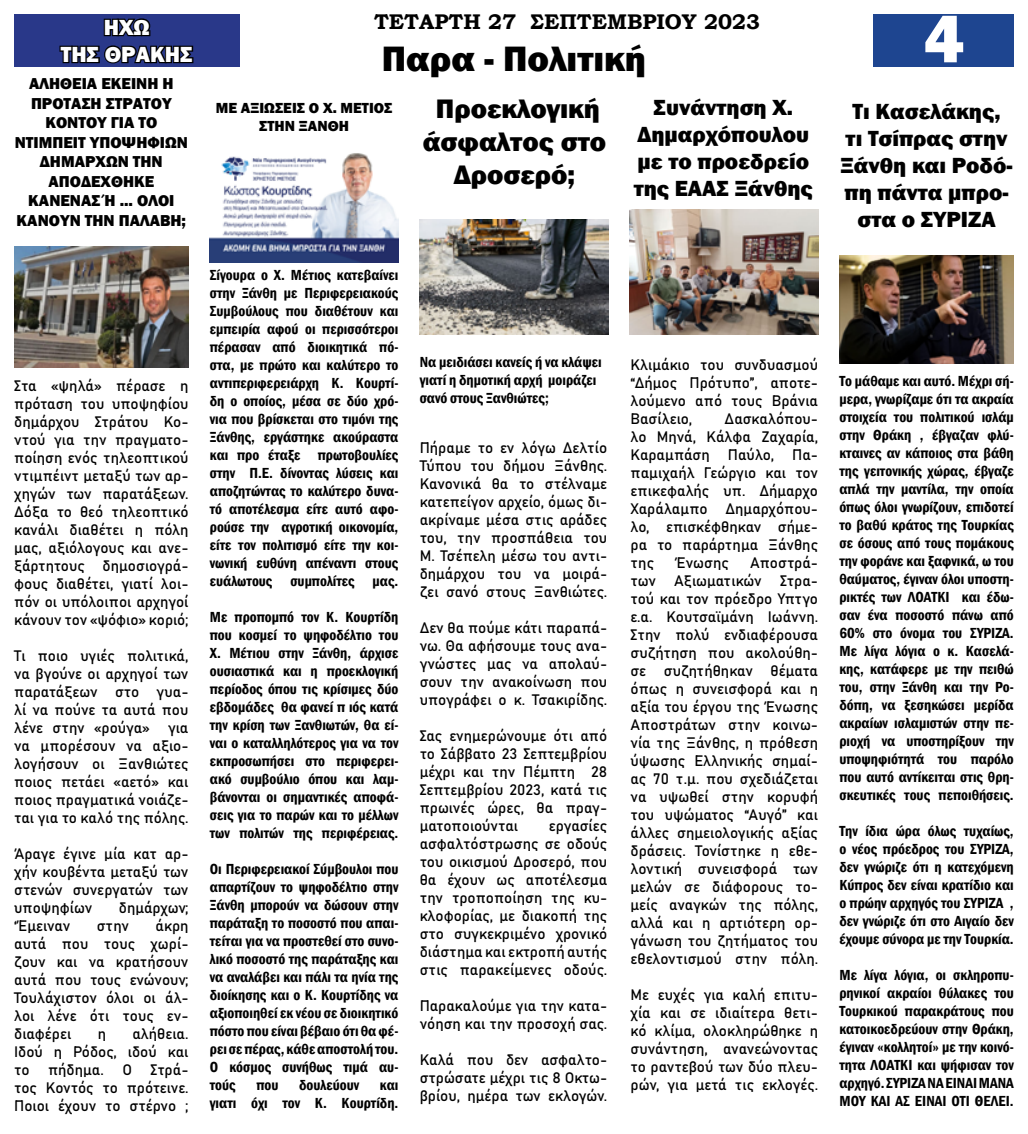
<style>
.page{position:relative;width:1028px;height:1134px;background:#fff}
.page>*{position:absolute;margin:0;border:0;box-sizing:border-box;transform-origin:0 0}
.t1{font:800 68.75px "Franklin Gothic";color:#fff}
.t2{font:800 36.25px "Franklin Gothic";color:#000}
.t3{font:800 27.5px/33px "Franklin Gothic";color:#000;text-align:center}
.t4{font:800 22.5px/27px "Franklin Gothic";color:#000;text-align:center}
.t5{font:800 22.5px/27px "Franklin Gothic";color:#fff;text-align:center}
.t6{font:700 21.25px "Bookman Old Style";color:#000}
.t7{font:800 16.25px/19.5px "Franklin Gothic";color:#000;text-align:center}
.t8{font:15px/18px "Bahnschrift";color:#000;text-align:justify}
.t9{font:600 condensed 15px/18px "Franklin Gothic";color:#000;text-align:justify}
.t10{font:800 15px/18px "Franklin Gothic";color:#000;text-align:center}
</style>
<div class="page">
<div style="left:14px;top:14px;width:225px;height:53px;background:#293889"></div>
<svg style="left:103px;top:18px;width:48px;height:19px"></svg>
<svg style="left:59px;top:45px;width:135px;height:19px"></svg>
<div style="left:873px;top:14px;width:140px;height:53px;background:#1e4590"></div>
<img style="left:14px;top:247px;width:175px;height:120px">
<img style="left:210px;top:153px;width:188px;height:109px">
<img style="left:420px;top:220px;width:188px;height:115px">
<img style="left:629px;top:210px;width:189px;height:125px">
<img style="left:839px;top:255px;width:174px;height:108px">
<h3 class="t5" style="left:61px;top:14px;width:133px">ΗΧΩ<br>ΤΗΣ ΘΡΑΚΗΣ</h3>
<h3 class="t6" style="left:374px;top:7px;width:387px">ΤΕΤΑΡΤΗ 27 ΣΕΠΤΕΜΒΡΙΟΥ 2023</h3>
<h2 class="t2" style="left:382px;top:36px;width:266px">Παρα - Πολιτική</h2>
<p class="t7" style="left:15px;top:74px;width:175px">ΑΛΗΘΕΙΑ ΕΚΕΙΝΗ Η<br>ΠΡΟΤΑΣΗ ΣΤΡΑΤΟΥ<br>ΚΟΝΤΟΥ ΓΙΑ ΤΟ<br>ΝΤΙΜΠΕΙΤ ΥΠΟΨΗΦΙΩΝ<br>ΔΗΜΑΡΧΩΝ ΤΗΝ<br>ΑΠΟΔΕΧΘΗΚΕ<br>ΚΑΝΕΝΑΣ Ή ... ΟΛΟΙ<br>ΚΑΝΟΥΝ ΤΗΝ ΠΑΛΑΒΗ;</p>
<h3 class="t3" style="left:423px;top:93px;width:185px">Προεκλογική άσφαλτος στο<br>Δροσερό;</h3>
<h3 class="t4" style="left:633px;top:94px;width:181px">Συνάντηση Χ.<br>Δημαρχόπουλου με το προεδρείο της ΕΑΑΣ Ξάνθης</h3>
<p class="t10" style="left:216px;top:99px;width:178px">ΜΕ ΑΞΙΩΣΕΙΣ Ο Χ. ΜΕΤΙΟΣ<br>ΣΤΗΝ ΞΑΝΘΗ</p>
<p class="t8" style="left:14px;top:376px;width:176px">Στα «ψηλά» πέρασε η πρόταση του υποψηφίου δημάρχου Στράτου Κο&shy;ντού για την πραγματο&shy;ποίηση ενός τηλεοπτικού ντιμπέιντ μεταξύ των αρ&shy;χηγών των παρατάξεων.<br>Δόξα το θεό τηλεοπτικό κανάλι διαθέτει η πόλη μας, αξιόλογους και ανε&shy;ξάρτητους δημοσιογρά&shy;φους διαθέτει, γιατί λοι&shy;πόν οι υπόλοιποι αρχηγοί κάνουν τον «ψόφιο» κοριό;</p>
<p class="t8" style="left:14px;top:646px;width:176px">Τι ποιο υγιές πολιτικά, να βγούνε οι αρχηγοί των παρατάξεων στο γυα&shy;λί να πούνε τα αυτά που λένε στην «ρούγα» για να μπορέσουν να αξιο&shy;λογήσουν οι Ξανθιώτες ποιος πετάει «αετό» και ποιος πραγματικά νοιάζε&shy;ται για το καλό της πόλης.</p>
<p class="t8" style="left:14px;top:844px;width:176px">Άραγε έγινε μία κατ αρ&shy;χήν κουβέντα μεταξύ των στενών συνεργατών των υποψηφίων</p>
<p class="t8" style="left:119px;top:898px;width:71px">δημάρχων;</p>
<p class="t8" style="left:14px;top:916px;width:176px;text-indent:141px">άκρη αυτά που τους χωρί&shy;ζουν και να κρατήσουν αυτά που τους ενώνουν; Τουλάχιστον όλοι οι άλ&shy;λοι λένε ότι τους εν&shy;διαφέρει</p>
<p class="t8" style="left:14px;top:916px;width:58px">‘Έμειναν</p>
<p class="t8" style="left:97px;top:916px;width:34px">στην</p>
<p class="t8" style="left:14px;top:1024px;width:176px;text-indent:118px">αλήθεια.<br>Ιδού η Ρόδος, ιδού και το πήδημα. Ο Στρά&shy;τος Κοντός το πρότεινε.<br>Ποιοι έχουν το στέρνο ;</p>
<p class="t8" style="left:98px;top:1024px;width:10px">η</p>
<p class="t9" style="left:210px;top:266px;width:190px">Σίγουρα ο Χ. Μέτιος κατεβαίνει στην Ξάνθη με Περιφερειακούς Συμβούλους που διαθέτουν και εμπειρία αφού οι περισσότεροι πέρασαν από διοικητικά πό&shy;στα, με πρώτο και καλύτερο το αντιπεριφερειάρχη Κ. Κουρτί&shy;δη ο οποίος, μέσα σε δύο χρό&shy;νια που βρίσκεται στο τιμόνι της Ξάνθης, εργάστηκε ακούραστα και προ έταξε πρωτοβουλίες στην Π.Ε. δίνοντας λύσεις και αποζητώντας το καλύτερο δυνα&shy;τό αποτέλεσμα είτε αυτό αφο&shy;ρούσε την αγροτική οικονομία, είτε τον πολιτισμό είτε την κοι&shy;νωνική ευθύνη απέναντι στους ευάλωτους συμπολίτες μας.</p>
<p class="t9" style="left:210px;top:608px;width:190px">Με προπομπό τον Κ. Κουρτίδη που κοσμεί το ψηφοδέλτιο του Χ. Μέτιου στην Ξάνθη, άρχισε ουσιαστικά και η προεκλογική περίοδος όπου τις κρίσιμες δύο εβδομάδες θα φανεί π ιός κατά την κρίση των Ξανθιωτών, θα εί&shy;ναι ο καταλληλότερος για να τον εκπροσωπήσει στο περιφερει&shy;ακό συμβούλιο όπου και λαμ&shy;βάνονται οι σημαντικές αποφά&shy;σεις για το παρών και το μέλλων των πολιτών της περιφέρειας.</p>
<p class="t9" style="left:210px;top:860px;width:190px">Οι Περιφερειακοί Σύμβουλοι που απαρτίζουν το ψηφοδέλτιο στην Ξάνθη μπορούν να δώσουν στην παράταξη το ποσοστό που απαι&shy;τείται για να προστεθεί στο συνο&shy;λικό ποσοστό της παράταξης και να αναλάβει και πάλι τα ηνία της διοίκησης και ο Κ. Κουρτίδης να αξιοποιηθεί εκ νέου σε διοικητικό πόστο που είναι βέβαιο ότι θα φέ&shy;ρει σε πέρας, κάθε αποστολή του.<br>Ο κόσμος συνήθως τιμά αυ&shy;τούς</p>
<p class="t9" style="left:256px;top:1076px;width:24px">που</p>
<p class="t9" style="left:299px;top:1076px;width:61px">δουλεύουν</p>
<p class="t9" style="left:210px;top:1076px;width:190px;text-align:right">και<br>γιατι όχι τον Κ. Κουρτίδη.</p>
<p class="t9" style="left:420px;top:352px;width:184px;text-align:left">Να μειδιάσει κανείς ή να κλάψει γιατί η δημοτική αρχή μοιράζει σανό στους Ξανθιώτες;</p>
<p class="t8" style="left:420px;top:437px;width:189px">Πήραμε το εν λόγω Δελτίο Τύπου του δήμου Ξάνθης.<br>Κανονικά θα το στέλναμε κατεπείγον αρχείο, όμως δι&shy;ακρίναμε μέσα στις αράδες του, την προσπάθεια του Μ. Τσέπελη μέσω του αντι&shy;δημάρχου του να μοιρά&shy;ζει σανό στους Ξανθιώτες.</p>
<p class="t8" style="left:420px;top:617px;width:189px">Δεν θα πούμε κάτι παραπά&shy;νω. Θα αφήσουμε τους ανα&shy;γνώστες μας να απολαύ&shy;σουν την ανακοίνωση που υπογράφει ο κ. Τσακιρίδης.</p>
<p class="t8" style="left:420px;top:725px;width:189px">Σας ενημερώνουμε ότι από το Σάββατο 23 Σεπτεμβρίου μέχρι και την Πέμπτη 28<br>Σεπτεμβρίου 2023, κατά τις πρωινές ώρες, θα πραγ&shy;ματοποιούνται</p>
<p class="t8" style="left:420px;top:815px;width:189px;text-indent:129px">εργασίες ασφαλτόστρωσης σε οδούς του οικισμού Δροσερό, που θα έχουν ως αποτέλεσμα την τροποποίηση της κυ&shy;κλοφορίας, με διακοπή της στο συγκεκριμένο χρονικό διάστημα και εκτροπή αυτής στις παρακείμενες οδούς.</p>
<p class="t8" style="left:420px;top:995px;width:189px">Παρακαλούμε για την κατα&shy;νόηση και την προσοχή σας.</p>
<p class="t8" style="left:420px;top:1049px;width:189px">Καλά που δεν ασφαλτο&shy;στρώσατε μέχρι τις 8 Οκτω&shy;βρίου, ημέρα των εκλογών.</p>
<p class="t8" style="left:630px;top:354px;width:189px">Κλιμάκιο του συνδυασμού “Δήμος Πρότυπο”, αποτε&shy;λούμενο από τους Βράνια Βασίλειο,</p>
<p class="t8" style="left:630px;top:408px;width:189px;text-indent:94px">Δασκαλόπου&shy;λο Μηνά, Κάλφα Ζαχαρία, Καραμπάση Παύλο, Πα&shy;παμιχαήλ Γεώργιο και τον επικεφαλής υπ. Δήμαρχο Χαράλαμπο Δημαρχόπου&shy;λο, επισκέφθηκαν σήμε&shy;ρα το παράρτημα Ξάνθης της</p>
<p class="t8" style="left:630px;top:552px;width:189px;text-indent:119px">Αποστρά&shy;των Αξιωματικών Στρα&shy;τού και τον πρόεδρο Υπτγο ε.α. Κουτσαϊμάνη Ιωάννη.<br>Στην πολύ ενδιαφέρουσα συζήτηση που ακολούθη&shy;σε συζητήθηκαν θέματα όπως η συνεισφορά και η αξία του έργου της Ένωσης Αποστράτων στην κοινω&shy;νία της Ξάνθης, η πρόθεση ύψωσης Ελληνικής σημαί&shy;ας 70 τ.μ. που σχεδιάζεται να υψωθεί στην κορυφή του υψώματος “Αυγό” και άλλες σημειολογικής αξίας δράσεις. Τονίστηκε η εθε&shy;λοντική συνεισφορά των μελών σε διάφορους το&shy;μείς αναγκών της πόλης, αλλά και η αρτιότερη ορ&shy;γάνωση του ζητήματος του εθελοντισμού στην πόλη.</p>
<p class="t8" style="left:630px;top:984px;width:189px">Με ευχές για καλή επιτυ&shy;χία και σε ιδιαίτερα θετι&shy;κό κλίμα, ολοκληρώθηκε η συνάντηση, ανανεώνοντας το ραντεβού των δύο πλευ&shy;ρών, για μετά τις εκλογές.</p>
<p class="t8" style="left:675px;top:552px;width:55px">Ένωσης</p>
<h1 class="t1" style="left:923px;top:-5px;width:42px">4</h1>
<h3 class="t4" style="left:840px;top:97px;width:174px">Τι Κασελάκης,<br>τι Τσίπρας στην<br>Ξάνθη και Ροδό&shy;πη πάντα μπρο&shy;στα ο ΣΥΡΙΖΑ</h3>
<p class="t9" style="left:839px;top:372px;width:176px">Το μάθαμε και αυτό. Μέχρι σή&shy;μερα, γνωρίζαμε ότι τα ακραία στοιχεία του πολιτικού ισλάμ στην Θράκη , έβγαζαν φλύ&shy;κταινες αν κάποιος στα βάθη της γειτονικής χώρας, έβγαζε απλά την μαντίλα, την οποία όπως όλοι γνωρίζουν, επιδοτεί το βαθύ κράτος της Τουρκίας σε όσους από τους πομάκους την φοράνε και ξαφνικά, ω του θαύματος, έγιναν όλοι υποστη&shy;ρικτές των ΛΟΑΤΚΙ και έδω&shy;σαν ένα ποσοστό πάνω από 60% στο όνομα του ΣΥΡΙΖΑ.<br>Με λίγα λόγια ο κ. Κασελά&shy;κης, κατάφερε με την πειθώ του, στην Ξάνθη και την Ρο&shy;δόπη, να ξεσηκώσει μερίδα ακραίων ισλαμιστών στην πε&shy;ριοχή να υποστηρίξουν την υποψηφιότητά του παρόλο που αυτό αντίκειται στις θρη&shy;σκευτικές τους πεποιθήσεις.</p>
<p class="t9" style="left:839px;top:822px;width:176px">Την ίδια ώρα όλως τυχαίως, ο νέος πρόεδρος του ΣΥΡΙΖΑ, δεν γνώριζε ότι η κατεχόμενη Κύπρος δεν είναι κρατίδιο και ο πρώην αρχηγός του ΣΥΡΙΖΑ , δεν γνώριζε ότι στο Αιγαίο δεν έχουμε σύνορα με την Τουρκία.</p>
<p class="t9" style="left:839px;top:966px;width:176px">Με λίγα λόγια, οι σκληροπυ&shy;ρηνικοί ακραίοι θύλακες του Τουρκικού παρακράτους που κατοικοεδρεύουν στην Θράκη, έγιναν «κολλητοί» με την κοινό&shy;τητα ΛΟΑΤΚΙ και ψήφισαν τον αρχηγό. ΣΥΡΙΖΑ ΝΑ ΕΙΝΑΙ ΜΑΝΑ ΜΟΥ ΚΑΙ ΑΣ ΕΙΝΑΙ ΟΤΙ ΘΕΛΕΙ.</p>
</div>
